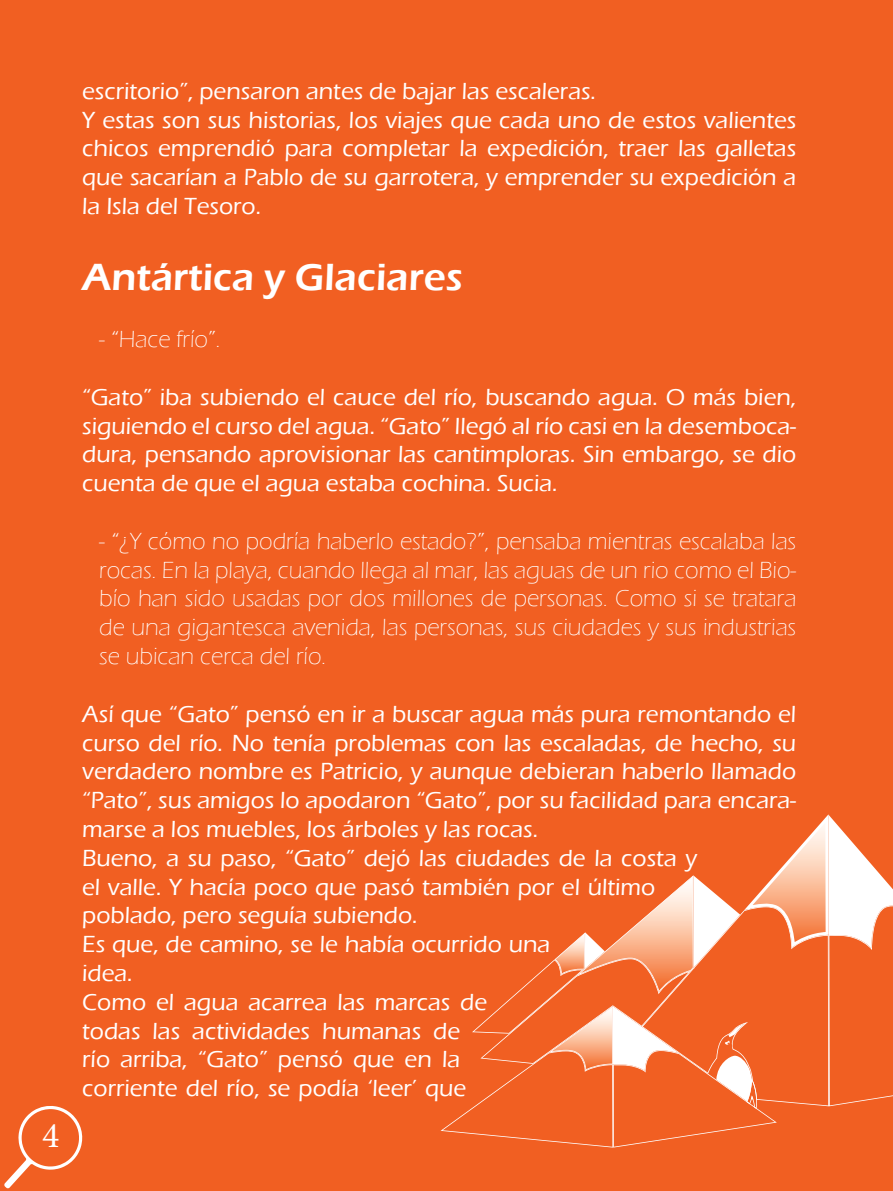
<style>
.page{position:relative;width:893px;height:1191px;background:#f15f22}
.page>*{position:absolute;margin:0;border:0;box-sizing:border-box;transform-origin:0 0}
.t1{font:600 39px "Eras ITC";color:#fff}
.t2{font:36px "Minion Pro";color:#fff}
.t3{font:500 24px/28.8px "Eras ITC";color:#fff}
.t4{font:300 24px/28.8px "Eras ITC";color:#fff;text-align:justify}
</style>
<div class="page">
<svg style="left:4px;top:1106px;width:79px;height:82px"></svg>
<svg style="left:441px;top:814px;width:452px;height:333px"></svg>
<h2 class="t2" style="left:42px;top:1111px;width:19px">4</h2>
<p class="t3" style="left:82px;top:77px;width:716px">escritorio”, pensaron antes de bajar las escaleras.<br>Y estas son sus historias, los viajes que cada uno de estos valientes chicos emprendió para completar la expedición, traer las galletas que sacarían a Pablo de su garrotera, y emprender su expedición a la Isla del Tesoro.</p>
<h1 class="t1" style="left:82px;top:254px;width:382px">Antártica y Glaciares</h1>
<p class="t4" style="left:99px;top:325px;width:123px">- “Hace frío”.</p>
<p class="t3" style="left:82px;top:383px;width:716px;text-align:justify">“Gato” iba subiendo el cauce del río, buscando agua. O más bien, siguiendo el curso del agua. “Gato” llegó al río casi en la desemboca&shy;dura, pensando aprovisionar las cantimploras. Sin embargo, se dio cuenta de que el agua estaba cochina. Sucia.</p>
<p class="t4" style="left:99px;top:527px;width:699px">- “¿Y cómo no podría haberlo estado?”, pensaba mientras escalaba las rocas. En la playa, cuando llega al mar, las aguas de un rio como el Bio&shy;bío han sido usadas por dos millones de personas. Como si se tratara de una gigantesca avenida, las personas, sus ciudades y sus industrias se ubican cerca del río.</p>
<p class="t3" style="left:82px;top:699px;width:716px">Así que “Gato” pensó en ir a buscar agua más pura remontando el curso del río. No tenía problemas con las escaladas, de hecho, su verdadero nombre es Patricio, y aunque debieran haberlo llamado “Pato”, sus amigos lo apodaron “Gato”, por su facilidad para encara&shy;marse a los muebles, los árboles y las rocas.<br>Bueno, a su paso, “Gato” dejó las ciudades de la costa y<br>el valle. Y hacía poco que pasó también por el último<br>poblado, pero seguía subiendo.<br>Es que, de camino, se le había ocurrido una<br>idea.<br>Como el agua acarrea las marcas de<br>todas las actividades humanas de<br>río arriba, “Gato” pensó que en la<br>corriente del río, se podía ‘leer’ que</p>
</div>
